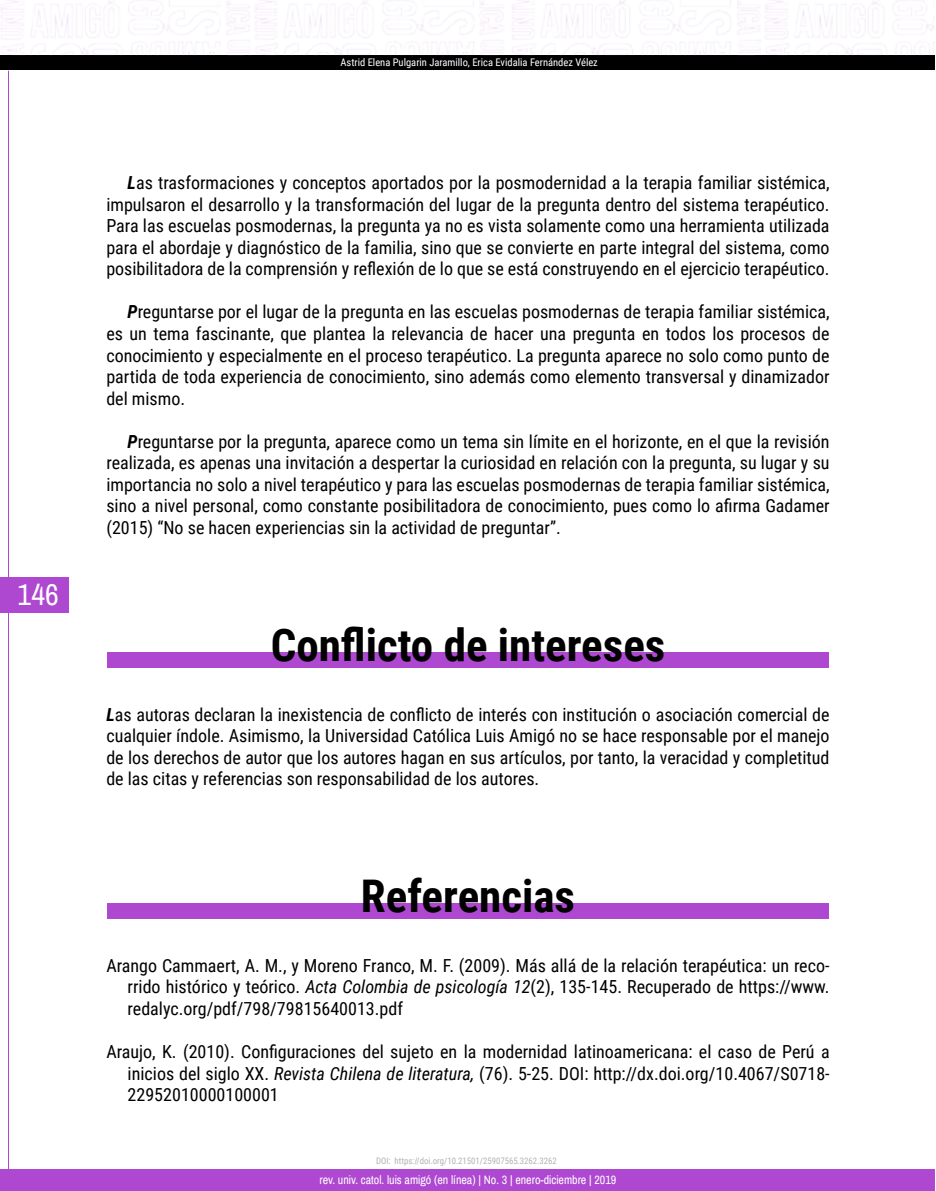
<style>
.page{position:relative;width:936px;height:1191px;background:#fff}
.page>*{position:absolute;margin:0;border:0;box-sizing:border-box;transform-origin:0 0}
.t1{font:700 45px "Roboto Condensed";color:#000}
.t2{font:30px "Archivo Narrow";color:#fff}
.t3{font:18px/21.6px "Roboto Condensed";color:#000;text-align:justify}
.t4{font:12px "Archivo Narrow";color:#fff}
.t5{font:10.5px "Roboto Condensed";color:#fff}
.t6{font:9px "Roboto Condensed";color:#b3b2b2}
.s1{font-weight:700;font-style:italic}
.s2{font-style:italic}
</style>
<div class="page">
<div style="left:0;top:1169px;width:934px;height:22px;background:#ae48d1"></div>
<div style="left:0;top:577px;width:68px;height:36px;background:#ae48d1"></div>
<div style="left:0;top:56px;width:934px;height:14px;background:#000"></div>
<img style="left:1px;top:0;width:933px;height:55px">
<hr style="left:8px;top:71px;width:1px;height:1098px;background:#ae48d1">
<div style="left:107px;top:652px;width:721px;height:15px;background:#ae48d1"></div>
<div style="left:107px;top:903px;width:721px;height:16px;background:#ae48d1"></div>
<h2 class="t2" style="left:18px;top:576px;width:43px">146</h2>
<p class="t5" style="left:340px;top:55px;width:259px">Astrid Elena Pulgarin Jaramillo, Erica Evidalia Fernández Vélez</p>
<p class="t3" style="left:106px;top:171px;width:724px;text-indent:21px"><span class="s1">L</span>as trasformaciones y conceptos aportados por la posmodernidad a la terapia familiar sistémica, impulsaron el desarrollo y la transformación del lugar de la pregunta dentro del sistema terapéutico.<br>Para las escuelas posmodernas, la pregunta ya no es vista solamente como una herramienta utilizada para el abordaje y diagnóstico de la familia, sino que se convierte en parte integral del sistema, como posibilitadora de la comprensión y reflexión de lo que se está construyendo en el ejercicio terapéutico.</p>
<p class="t3" style="left:106px;top:300px;width:724px;text-indent:21px"><span class="s1">P</span>reguntarse por el lugar de la pregunta en las escuelas posmodernas de terapia familiar sistémica, es un tema fascinante, que plantea la relevancia de hacer una pregunta en todos los procesos de conocimiento y especialmente en el proceso terapéutico. La pregunta aparece no solo como punto de partida de toda experiencia de conocimiento, sino además como elemento transversal y dinamizador del mismo.</p>
<p class="t3" style="left:106px;top:430px;width:724px;text-indent:21px"><span class="s1">P</span>reguntarse por la pregunta, aparece como un tema sin límite en el horizonte, en el que la revisión realizada, es apenas una invitación a despertar la curiosidad en relación con la pregunta, su lugar y su importancia no solo a nivel terapéutico y para las escuelas posmodernas de terapia familiar sistémica, sino a nivel personal, como constante posibilitadora de conocimiento, pues como lo afirma Gadamer (2015) “No se hacen experiencias sin la actividad de preguntar”.</p>
<h1 class="t1" style="left:271px;top:613px;width:396px">Conflicto de intereses</h1>
<p class="t3" style="left:106px;top:702px;width:724px"><span class="s1">L</span>as autoras declaran la inexistencia de conflicto de interés con institución o asociación comercial de cualquier índole. Asimismo, la Universidad Católica Luis Amigó no se hace responsable por el manejo de los derechos de autor que los autores hagan en sus artículos, por tanto, la veracidad y completitud de las citas y referencias son responsabilidad de los autores.</p>
<h1 class="t1" style="left:361px;top:864px;width:216px">Referencias</h1>
<p class="t3" style="left:128px;top:954px;width:703px;text-indent:-21px">Arango Cammaert, A. M., y Moreno Franco, M. F. (2009). Más allá de la relación terapéutica: un reco&shy;rrido histórico y teórico. <span class="s2">Acta Colombia de psicología 12</span>(2), 135-145. Recuperado de https://www. redalyc.org/pdf/798/79815640013.pdf</p>
<p class="t3" style="left:128px;top:1040px;width:703px;text-indent:-21px">Araujo, K. (2010). Configuraciones del sujeto en la modernidad latinoamericana: el caso de Perú a inicios del siglo XX. <span class="s2">Revista Chilena de literatura,</span> (76). 5-25. DOI: http://dx.doi.org/10.4067/S0718- 22952010000100001</p>
<p class="t6" style="left:376px;top:1154px;width:182px">DOI: https://doi.org/10.21501/25907565.3262.3262</p>
<p class="t4" style="left:319px;top:1172px;width:298px">rev. univ. catol. luis amigó (en línea) | No. 3 | enero-diciembre | 2019</p>
</div>
